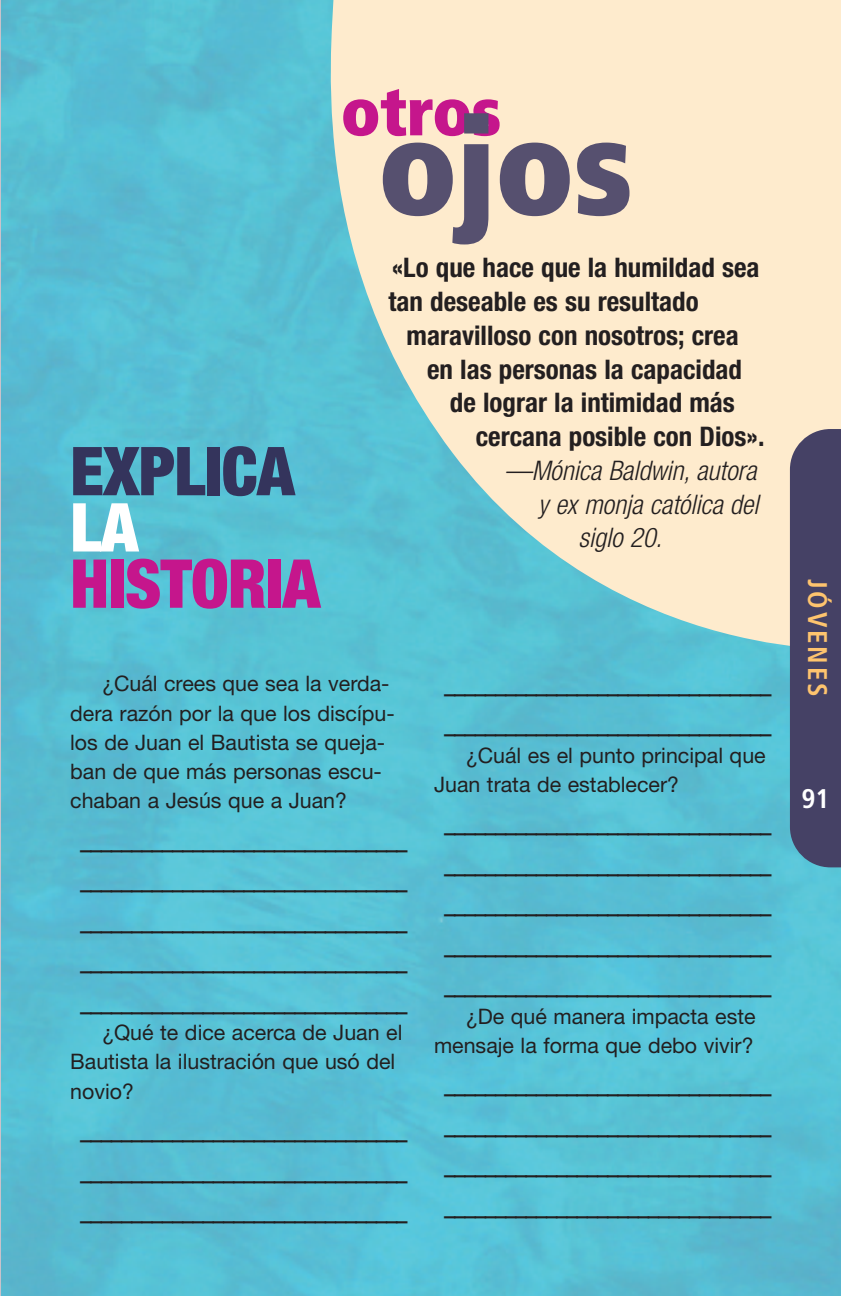
<style>
.page{position:relative;width:841px;height:1296px;background:#fff}
.page>*{position:absolute;margin:0;border:0;box-sizing:border-box;transform-origin:0 0}
.t1{font:900 condensed 135px "Frutiger";color:#56506f}
.t2{font:900 condensed 67.5px "Helvetica Neue";letter-spacing:-.01em;color:#c5168c}
.t3{font:900 condensed 67.5px "Helvetica Neue";letter-spacing:-.01em;color:#34345c}
.t4{font:900 condensed 67.5px "Frutiger";letter-spacing:-.01em;color:#c5168c}
.t5{font:900 condensed 67.5px "Helvetica Neue";color:#fff}
.t6{font:700 condensed 27px/33.8px "Helvetica Neue";color:#231f20}
.t7{font:italic 300 condensed 27px "Helvetica Neue";color:#231f20}
.t8{font:700 condensed 27px "Frutiger";letter-spacing:.105em;color:#fec46e}
.t9{font:700 condensed 27px "Frutiger";color:#fff}
.t10{font:21.38px/29.2px "Helvetica Neue";color:#231f20}
.t11{font:500 20.25px/40.5px "Futura";color:#231f20;text-align:justify}
</style>
<div class="page">
<img style="left:2px;top:0;width:838px;height:1296px">
<svg style="left:280px;top:0;width:560px;height:670px;background:#ccdece"></svg>
<div style="left:789px;top:429px;width:51px;height:438px;background:#454165"></div>
<hr style="left:0;top:0;width:1px;height:1296px;background:#c9c2cb">
<h2 class="t3" style="left:70px;top:447px;width:226px">EXPLICA</h2>
<h2 class="t5" style="left:70px;top:503px;width:70px">LA</h2>
<h2 class="t2" style="left:70px;top:560px;width:251px">HISTORIA</h2>
<h2 class="t4" style="left:340px;top:85px;width:162px">otros</h2>
<h1 class="t1" style="left:377px;top:113px;width:257px">ojos</h1>
<h3 class="t6" style="left:388px;top:253px;width:372px">«Lo que hace que la humildad sea tan deseable es su resultado</h3>
<h3 class="t6" style="left:406px;top:321px;width:333px">maravilloso con nosotros; crea</h3>
<h3 class="t6" style="left:427px;top:355px;width:316px">en las personas la capacidad</h3>
<h3 class="t6" style="left:450px;top:388px;width:286px">de lograr la intimidad más</h3>
<h3 class="t6" style="left:475px;top:422px;width:290px">cercana posible con Dios».</h3>
<h3 class="t7" style="left:504px;top:461px;width:253px">—Mónica Baldwin, autora</h3>
<h3 class="t7" style="left:538px;top:494px;width:221px">y ex monja católica del</h3>
<h3 class="t7" style="left:578px;top:528px;width:85px">siglo 20.</h3>
<p class="t10" style="left:70px;top:671px;width:326px;text-indent:32px">¿Cuál crees que sea la verda&shy;dera razón por la que los discípu&shy;los de Juan el Bautista se queja&shy;ban de que más personas escu&shy;chaban a Jesús que a Juan?</p>
<p class="t11" style="left:80px;top:822px;width:329px">________________________________ ________________________________ ________________________________ ________________________________ ________________________________</p>
<p class="t10" style="left:70px;top:1020px;width:333px;text-indent:32px">¿Qué te dice acerca de Juan el<br>Bautista la ilustración que usó del novio?</p>
<p class="t11" style="left:80px;top:1112px;width:329px">________________________________ ________________________________ ________________________________</p>
<p class="t11" style="left:444px;top:666px;width:329px">________________________________ ________________________________</p>
<p class="t10" style="left:434px;top:742px;width:333px;text-indent:32px">¿Cuál es el punto principal que<br>Juan trata de establecer?</p>
<p class="t11" style="left:444px;top:805px;width:329px">________________________________ ________________________________ ________________________________ ________________________________ ________________________________</p>
<p class="t10" style="left:434px;top:1003px;width:323px;text-align:right">¿De qué manera impacta este mensaje la forma que debo vivir?</p>
<p class="t11" style="left:444px;top:1066px;width:329px">________________________________ ________________________________ ________________________________ ________________________________</p>
<h3 class="t8" style="left:828px;top:579px;width:119px;rotate:90deg">JÓVENES</h3>
<h3 class="t9" style="left:801px;top:787px;width:30px">91</h3>
</div>
